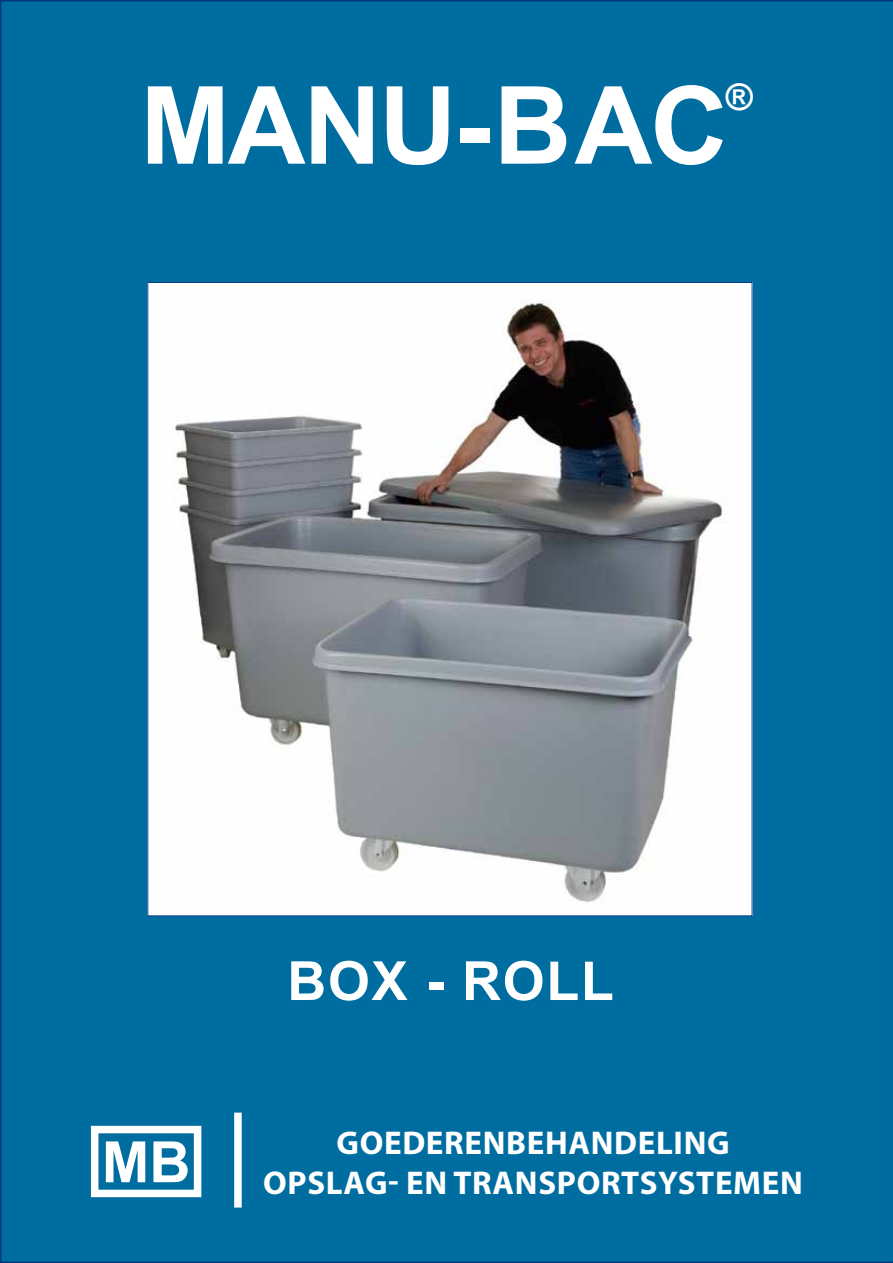
<style>
.page{position:relative;width:893px;height:1263px;background:#006da0}
.page>*{position:absolute;margin:0;border:0;box-sizing:border-box;transform-origin:0 0}
.t1{font:700 108px "Arial";letter-spacing:-.02em;color:#fff}
.t2{font:700 57px "Arial";color:#fff}
.t3{font:700 54px "Arial";color:#fff}
.t4{font:700 36.75px "Arial";color:#fff}
.t5{font:700 33px/39.6px "Myriad Pro";letter-spacing:.02em;color:#fff;text-align:center}
</style>
<div class="page">
<div style="left:234px;top:1112px;width:8px;height:95px;background:#fff"></div>
<div style="left:91px;top:1126px;width:110px;height:71px;border:8px solid #fff"></div>
<img style="left:149px;top:284px;width:601px;height:630px">
<h1 class="t1" style="left:140px;top:55px;width:589px">MANU-BAC</h1>
<p class="t4" style="left:726px;top:73px;width:29px">®</p>
<h3 class="t3" style="left:287px;top:945px;width:328px">BOX - ROLL</h3>
<h2 class="t2" style="left:102px;top:1125px;width:90px">MB</h2>
<p class="t5" style="left:263px;top:1122px;width:541px">GOEDERENBEHANDELING<br>OPSLAG- EN TRANSPORTSYSTEMEN</p>
</div>
